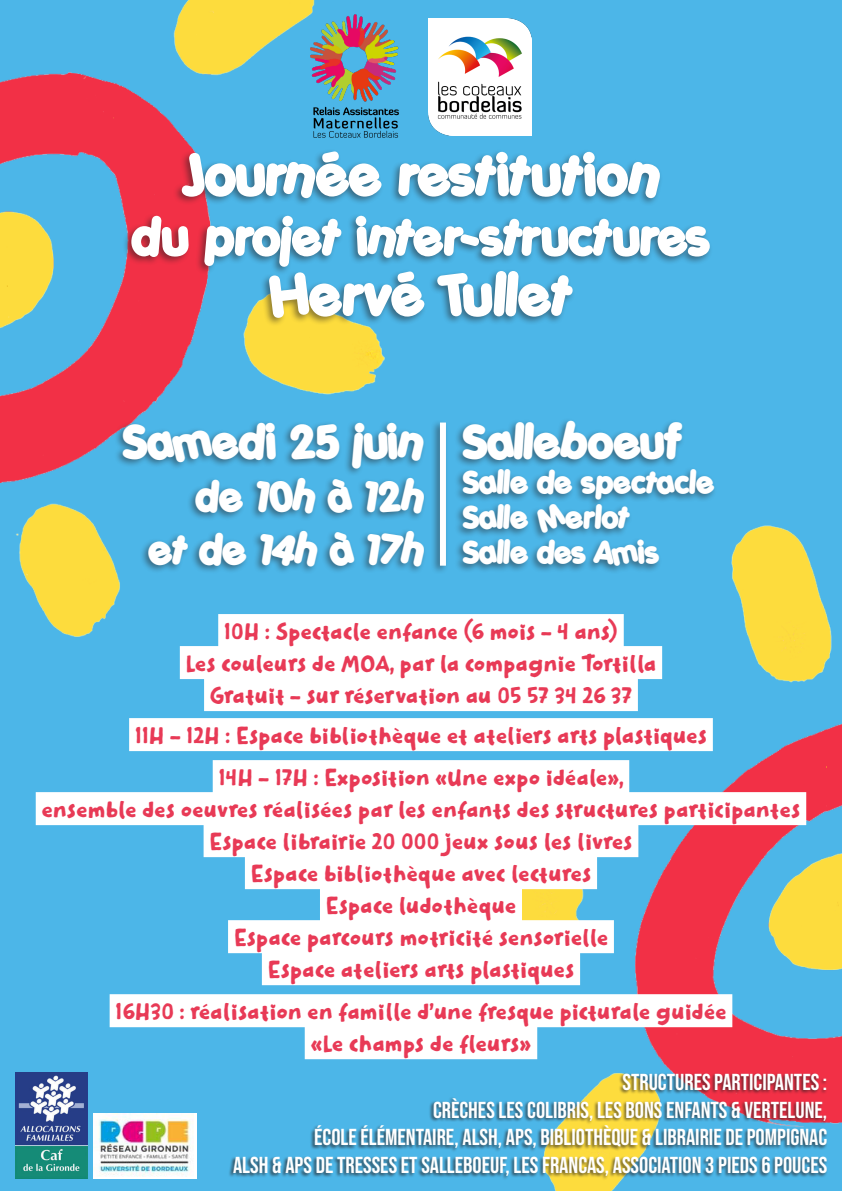
<style>
.page{position:relative;width:842px;height:1191px;background:#4cb6e8}
.page>*{position:absolute;margin:0;border:0;box-sizing:border-box;transform-origin:0 0}
.t1{font:55px "Porkys";letter-spacing:.01em;color:#fff}
.t2{font:50px "Porkys";letter-spacing:.01em;color:#fff}
.t3{font:45px "Porkys";letter-spacing:.01em;color:#fff}
.t4{font:40px "Porkys";letter-spacing:.01em;color:#fff}
.t5{font:30px "Porkys";letter-spacing:.01em;color:#fff}
.t6{font:30px "Porkys";letter-spacing:-.01em;color:#fff}
.t7{font:23px "Bebas Neue";color:#fff}
.t8{font:22px "All Seasons";color:#e83a56}
</style>
<div class="page">
<img style="left:438px;top:525px;width:404px;height:666px">
<img style="left:0;top:0;width:385px;height:661px">
<div style="left:122px;top:149px;width:591px;height:178px;background:#231f20;opacity:.5"></div>
<div style="left:114px;top:419px;width:313px;height:156px;background:#231f20;opacity:.5"></div>
<div style="left:454px;top:417px;width:263px;height:157px;background:#231f20;opacity:.5"></div>
<div style="left:218px;top:614px;width:406px;height:33px;background:#fff"></div>
<div style="left:180px;top:646px;width:482px;height:33px;background:#fff"></div>
<div style="left:204px;top:678px;width:434px;height:33px;background:#fff"></div>
<div style="left:129px;top:718px;width:584px;height:33px;background:#fff"></div>
<div style="left:213px;top:760px;width:416px;height:33px;background:#fff"></div>
<div style="left:36px;top:792px;width:770px;height:33px;background:#fff"></div>
<div style="left:204px;top:824px;width:434px;height:33px;background:#fff"></div>
<div style="left:245px;top:856px;width:352px;height:33px;background:#fff"></div>
<div style="left:320px;top:888px;width:202px;height:33px;background:#fff"></div>
<div style="left:228px;top:920px;width:386px;height:33px;background:#fff"></div>
<div style="left:262px;top:952px;width:318px;height:33px;background:#fff"></div>
<div style="left:110px;top:994px;width:622px;height:33px;background:#fff"></div>
<div style="left:305px;top:1026px;width:232px;height:33px;background:#fff"></div>
<div style="left:228px;top:1072px;width:600px;height:108px;background:#231f20;opacity:.75"></div>
<img style="left:16px;top:1072px;width:71px;height:106px">
<img style="left:429px;top:18px;width:103px;height:117px">
<img style="left:310px;top:14px;width:89px;height:125px">
<img style="left:94px;top:1113px;width:102px;height:65px">
<div style="left:431px;top:419px;width:18px;height:156px;background:#231f20;opacity:.5"></div>
<div style="left:440px;top:422px;width:6px;height:143px;background:#fff"></div>
<p class="t1" style="left:181px;top:139px;width:481px">Journée restitution</p>
<p class="t2" style="left:132px;top:205px;width:579px">du projet inter-structures</p>
<p class="t1" style="left:270px;top:259px;width:304px">Hervé Tullet</p>
<p class="t3" style="left:123px;top:412px;width:302px">Samedi 25 juin</p>
<p class="t4" style="left:196px;top:470px;width:230px">de 10h à 12h</p>
<p class="t4" style="left:149px;top:523px;width:277px">et de 14h à 17h</p>
<p class="t3" style="left:463px;top:412px;width:221px">Salleboeuf</p>
<p class="t5" style="left:463px;top:462px;width:253px">Salle de spectacle</p>
<p class="t5" style="left:463px;top:497px;width:168px">Salle Merlot</p>
<p class="t6" style="left:463px;top:532px;width:198px">Salle des Amis</p>
<p class="t8" style="left:224px;top:617px;width:396px">10H : Spectacle enfance (6 mois - 4 ans)</p>
<p class="t8" style="left:185px;top:649px;width:472px">Les couleurs de MOA, par la compagnie Tortilla</p>
<p class="t8" style="left:210px;top:681px;width:424px">Gratuit - sur réservation au 05 57 34 26 37</p>
<p class="t8" style="left:135px;top:721px;width:574px">11H - 12H : Espace bibliothèque et ateliers arts plastiques</p>
<p class="t8" style="left:218px;top:763px;width:407px">14H - 17H : Exposition «Une expo idéale»,</p>
<p class="t8" style="left:41px;top:795px;width:761px">ensemble des oeuvres réalisées par les enfants des structures participantes</p>
<p class="t8" style="left:209px;top:827px;width:425px">Espace librairie 20 000 jeux sous les livres</p>
<p class="t8" style="left:251px;top:859px;width:342px">Espace bibliothèque avec lectures</p>
<p class="t8" style="left:326px;top:891px;width:192px">Espace ludothèque</p>
<p class="t8" style="left:234px;top:923px;width:376px">Espace parcours motricité sensorielle</p>
<p class="t8" style="left:268px;top:955px;width:308px">Espace ateliers arts plastiques</p>
<p class="t8" style="left:115px;top:997px;width:613px">16H30 : réalisation en famille d’une fresque picturale guidée</p>
<p class="t8" style="left:310px;top:1029px;width:223px">«Le champs de fleurs»</p>
<p class="t7" style="left:622px;top:1069px;width:206px">STRUCTURES PARTICIPANTES :</p>
<p class="t7" style="left:433px;top:1096px;width:396px">CRÈCHES LES COLIBRIS, LES BONS ENFANTS &amp; VERTELUNE,</p>
<p class="t7" style="left:314px;top:1124px;width:515px">ÉCOLE ÉLÉMENTAIRE, ALSH, APS, BIBLIOTHÈQUE &amp; LIBRAIRIE DE POMPIGNAC</p>
<p class="t7" style="left:233px;top:1151px;width:596px">ALSH &amp; APS DE TRESSES ET SALLEBOEUF, LES FRANCAS, ASSOCIATION 3 PIEDS 6 POUCES</p>
</div>
